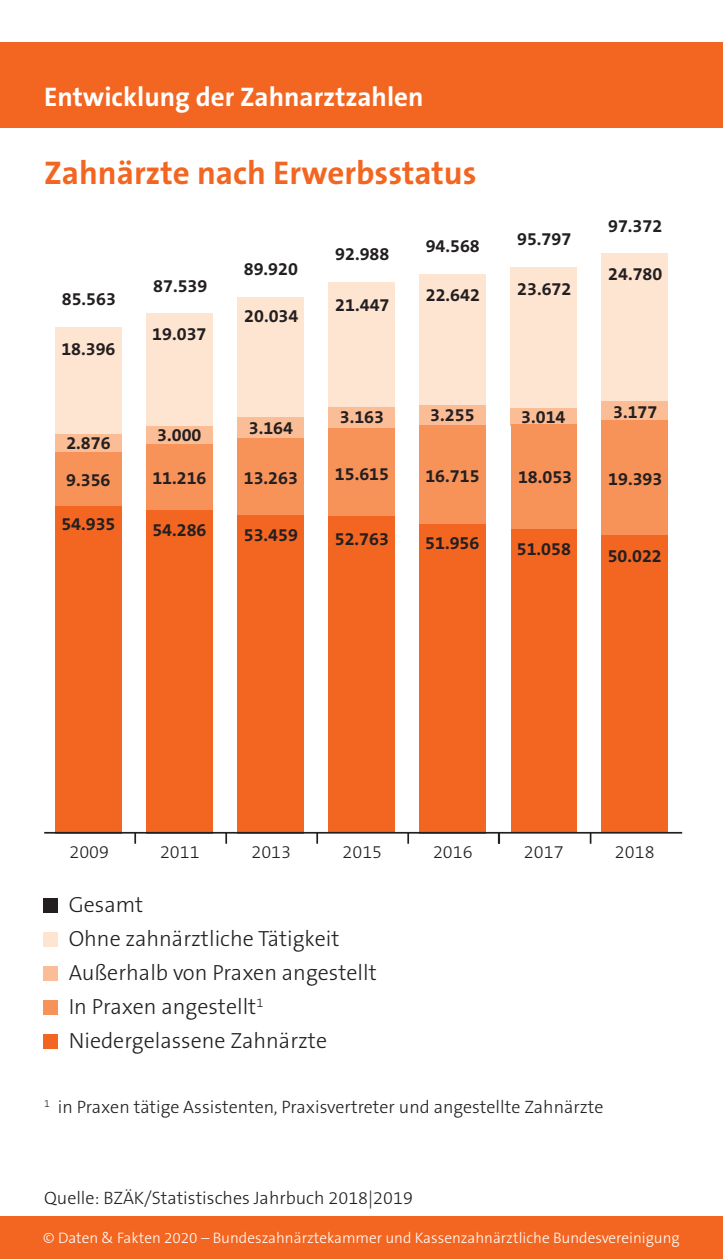
<style>
.page{position:relative;width:723px;height:1259px;background:#fff}
.page>*{position:absolute;margin:0;border:0;box-sizing:border-box;transform-origin:0 0}
.t1{font:700 33px "The Sans B Plus W7";color:#f36621}
.t2{font:700 27px "The Sans B Plus W7";color:#fff}
.t3{font:300 21.9px/33.9px "The Sans B Plus W3";color:#231f20}
.t4{font:700 18px "The Sans B Plus W7";color:#231f20}
.t5{font:300 18px "The Sans B Plus W3";color:#231f20}
.t6{font:300 15.3px "The Sans B Plus W3";color:#fff}
</style>
<div class="page">
<div style="left:602px;top:253px;width:66px;height:149px;background:#fee5d2"></div>
<div style="left:0;top:43px;width:723px;height:85px;background:#f36621"></div>
<div style="left:0;top:1216px;width:723px;height:43px;background:#f36621"></div>
<div style="left:419px;top:274px;width:66px;height:132px;background:#fee5d2"></div>
<div style="left:419px;top:405px;width:66px;height:21px;background:#fbbd96"></div>
<div style="left:602px;top:401px;width:66px;height:20px;background:#fbbd96"></div>
<div style="left:511px;top:408px;width:66px;height:18px;background:#fbbd96"></div>
<div style="left:329px;top:386px;width:66px;height:89px;background:#fbbd96"></div>
<div style="left:238px;top:415px;width:66px;height:59px;background:#fbbd96"></div>
<div style="left:146px;top:425px;width:66px;height:19px;background:#fbbd96"></div>
<div style="left:55px;top:327px;width:67px;height:108px;background:#fee5d2"></div>
<div style="left:511px;top:267px;width:66px;height:141px;background:#fee5d2"></div>
<div style="left:329px;top:282px;width:66px;height:124px;background:#fee5d2"></div>
<div style="left:55px;top:451px;width:66px;height:55px;background:#f79259"></div>
<div style="left:146px;top:444px;width:66px;height:67px;background:#f79259"></div>
<div style="left:238px;top:438px;width:66px;height:78px;background:#f79259"></div>
<div style="left:329px;top:428px;width:66px;height:89px;background:#f79259"></div>
<div style="left:419px;top:425px;width:66px;height:99px;background:#f79259"></div>
<div style="left:602px;top:420px;width:66px;height:116px;background:#f79259"></div>
<div style="left:511px;top:424px;width:65px;height:107px;background:#f79259"></div>
<div style="left:146px;top:314px;width:66px;height:112px;background:#fee5d2"></div>
<div style="left:238px;top:298px;width:66px;height:119px;background:#fee5d2"></div>
<div style="left:55px;top:506px;width:66px;height:327px;background:#f36621"></div>
<div style="left:146px;top:510px;width:66px;height:323px;background:#f36621"></div>
<div style="left:238px;top:515px;width:66px;height:318px;background:#f36621"></div>
<div style="left:329px;top:516px;width:66px;height:317px;background:#f36621"></div>
<div style="left:419px;top:524px;width:66px;height:309px;background:#f36621"></div>
<div style="left:602px;top:536px;width:66px;height:297px;background:#f36621"></div>
<div style="left:511px;top:529px;width:65px;height:303px;background:#f36621"></div>
<svg style="left:134px;top:833px;width:2px;height:10px"></svg>
<svg style="left:225px;top:833px;width:2px;height:10px"></svg>
<svg style="left:316px;top:833px;width:2px;height:10px"></svg>
<svg style="left:407px;top:833px;width:2px;height:10px"></svg>
<svg style="left:498px;top:833px;width:2px;height:10px"></svg>
<hr style="left:44px;top:832px;width:638px;height:1px;background:#231f20">
<div style="left:43px;top:932px;width:15px;height:14px;background:#fee5d2"></div>
<div style="left:43px;top:898px;width:15px;height:14px;background:#231f20"></div>
<div style="left:43px;top:966px;width:15px;height:14px;background:#fbbd96"></div>
<div style="left:43px;top:1000px;width:15px;height:15px;background:#f79259"></div>
<div style="left:43px;top:1034px;width:15px;height:15px;background:#f36621"></div>
<div style="left:55px;top:434px;width:66px;height:17px;background:#fbbd96"></div>
<h2 class="t2" style="left:44px;top:80px;width:381px">Entwicklung der Zahnarztzahlen</h2>
<h1 class="t1" style="left:44px;top:152px;width:434px">Zahnärzte nach Erwerbsstatus</h1>
<p class="t4" style="left:62px;top:287px;width:56px">85.563</p>
<p class="t4" style="left:61px;top:337px;width:56px">18.396</p>
<p class="t4" style="left:153px;top:274px;width:56px">87.539</p>
<p class="t4" style="left:152px;top:322px;width:56px">19.037</p>
<p class="t4" style="left:244px;top:258px;width:56px">89.920</p>
<p class="t4" style="left:244px;top:305px;width:56px">20.034</p>
<p class="t4" style="left:335px;top:243px;width:56px">92.988</p>
<p class="t4" style="left:335px;top:293px;width:56px">21.447</p>
<p class="t4" style="left:426px;top:234px;width:56px">94.568</p>
<p class="t4" style="left:426px;top:283px;width:56px">22.642</p>
<p class="t4" style="left:517px;top:228px;width:56px">95.797</p>
<p class="t4" style="left:517px;top:277px;width:56px">23.672</p>
<p class="t4" style="left:608px;top:215px;width:56px">97.372</p>
<p class="t4" style="left:608px;top:262px;width:56px">24.780</p>
<p class="t4" style="left:66px;top:431px;width:46px">2.876</p>
<p class="t4" style="left:66px;top:468px;width:46px">9.356</p>
<p class="t4" style="left:61px;top:512px;width:56px">54.935</p>
<p class="t4" style="left:157px;top:424px;width:46px">3.000</p>
<p class="t4" style="left:152px;top:466px;width:56px">11.216</p>
<p class="t4" style="left:249px;top:416px;width:46px">3.164</p>
<p class="t4" style="left:244px;top:466px;width:56px">13.263</p>
<p class="t4" style="left:340px;top:406px;width:46px">3.163</p>
<p class="t4" style="left:430px;top:403px;width:46px">3.255</p>
<p class="t4" style="left:613px;top:400px;width:46px">3.177</p>
<p class="t4" style="left:521px;top:405px;width:46px">3.014</p>
<p class="t4" style="left:335px;top:462px;width:56px">15.615</p>
<p class="t4" style="left:425px;top:464px;width:56px">16.715</p>
<p class="t4" style="left:518px;top:465px;width:56px">18.053</p>
<p class="t4" style="left:608px;top:467px;width:56px">19.393</p>
<p class="t4" style="left:152px;top:518px;width:56px">54.286</p>
<p class="t4" style="left:244px;top:523px;width:56px">53.459</p>
<p class="t4" style="left:335px;top:527px;width:56px">52.763</p>
<p class="t4" style="left:425px;top:531px;width:56px">51.956</p>
<p class="t4" style="left:517px;top:538px;width:56px">51.058</p>
<p class="t4" style="left:608px;top:544px;width:56px">50.022</p>
<p class="t5" style="left:69px;top:840px;width:41px">2009</p>
<p class="t5" style="left:160px;top:840px;width:41px">2011</p>
<p class="t5" style="left:251px;top:840px;width:41px">2013</p>
<p class="t5" style="left:342px;top:840px;width:41px">2015</p>
<p class="t5" style="left:433px;top:840px;width:41px">2016</p>
<p class="t5" style="left:524px;top:840px;width:41px">2017</p>
<p class="t5" style="left:615px;top:840px;width:41px">2018</p>
<p class="t3" style="left:69px;top:887px;width:76px">Gesamt</p>
<p class="t3" style="left:69px;top:921px;width:272px">Ohne zahnärztliche Tätigkeit</p>
<p class="t3" style="left:69px;top:955px;width:310px">Außerhalb von Praxen angestellt<br>In Praxen angestellt<sup>1</sup></p>
<p class="t3" style="left:69px;top:1024px;width:260px">Niedergelassene Zahnärzte</p>
<p class="t5" style="left:44px;top:1094px;width:561px"><sup>1</sup> in Praxen tätige Assistenten, Praxisvertreter und angestellte Zahnärzte</p>
<p class="t5" style="left:44px;top:1186px;width:370px">Quelle: BZÄK/Statistisches Jahrbuch 2018|2019</p>
<p class="t6" style="left:43px;top:1228px;width:638px">© Daten &amp; Fakten 2020 – Bundeszahnärztekammer und Kassenzahnärztliche Bundesvereinigung</p>
</div>
